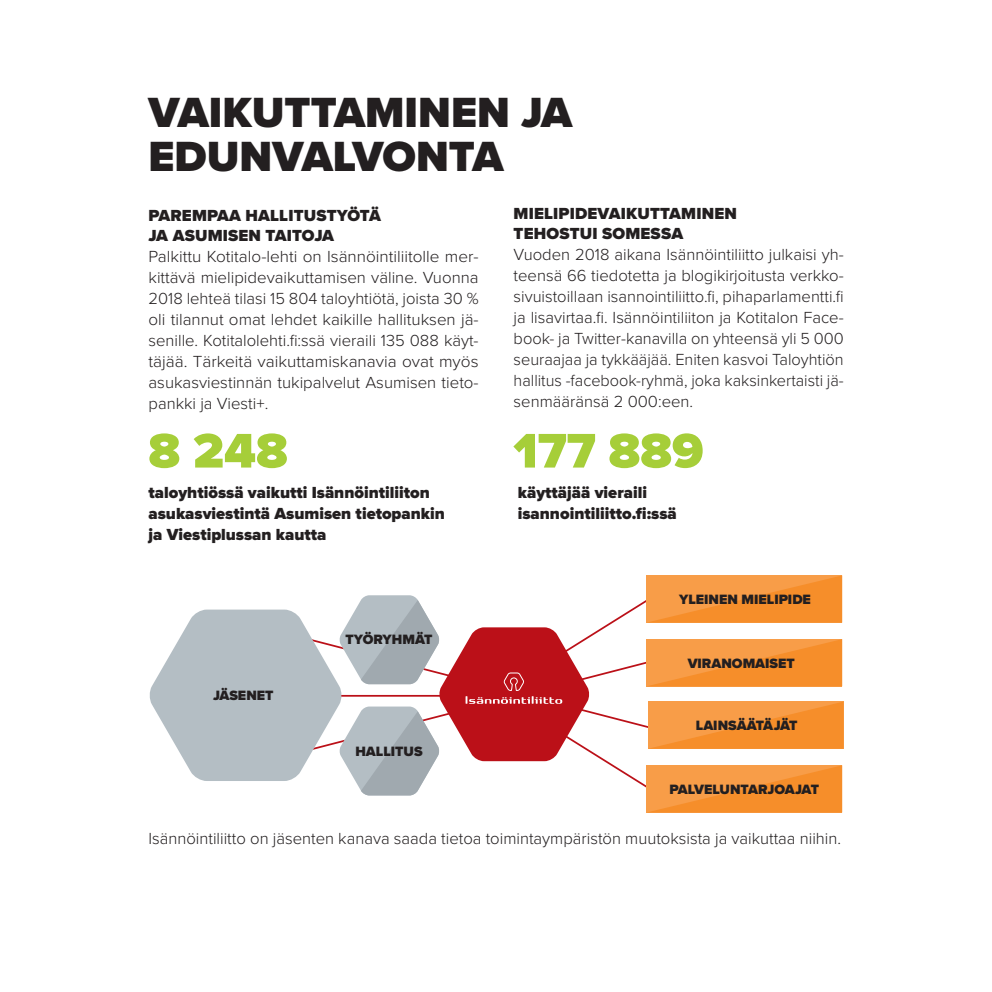
<style>
.page{position:relative;width:992px;height:992px;background:#fff}
.page>*{position:absolute;margin:0;border:0;box-sizing:border-box;transform-origin:0 0}
.t1{font:900 50.4px "Proxima Nova";color:#a6ce39}
.kannen_otsikko{font:900 43.75px/43.8px "Proxima Nova";color:#231f20}
.leipis{font:300 16.62px/21px "Proxima Nova";color:#231f20;text-align:justify}
.leipis_black{font:900 16.62px/21px "Proxima Nova";color:#231f20}
.väliotsikko{font:900 16.62px/19.9px "Proxima Nova";letter-spacing:.01em;color:#231f20}
.taulukko{font:900 14px "Proxima Nova";color:#231f20}
</style>
<div class="page">
<svg style="left:149px;top:575px;width:694px;height:237px"></svg>
<p class="kannen_otsikko" style="left:148px;top:93px;width:425px">VAIKUTTAMINEN JA<br>EDUNVALVONTA</p>
<p class="väliotsikko" style="left:148px;top:206px;width:234px">PAREMPAA HALLITUSTYÖTÄ<br>JA ASUMISEN TAITOJA</p>
<p class="leipis" style="left:148px;top:246px;width:331px">Palkittu Kotitalo-lehti on Isännöintiliitolle mer&shy;kittävä mielipidevaikuttamisen väline. Vuonna 2018 lehteä tilasi 15 804 taloyhtiötä, joista 30 % oli tilannut omat lehdet kaikille hallituksen jä&shy;senille. Kotitalolehti.fi:ssä vieraili 135 088 käyt&shy;täjää. Tärkeitä vaikuttamiskanavia ovat myös asukasviestinnän tukipalvelut Asumisen tieto&shy;pankki ja Viesti+.</p>
<p class="väliotsikko" style="left:513px;top:204px;width:225px">MIELIPIDEVAIKUTTAMINEN<br>TEHOSTUI SOMESSA</p>
<p class="leipis" style="left:513px;top:244px;width:331px">Vuoden 2018 aikana Isännöintiliitto julkaisi yh&shy;teensä 66 tiedotetta ja blogikirjoitusta verkko&shy;sivuistoillaan isannointiliitto.fi, pihaparlamentti.fi ja lisavirtaa.fi. Isännöintiliiton ja Kotitalon Face&shy;book- ja Twitter-kanavilla on yhteensä yli 5 000 seuraajaa ja tykkääjää. Eniten kasvoi Taloyhtiön hallitus -facebook-ryhmä, joka kaksinkertaisti jä&shy;senmääränsä 2 000:een.</p>
<p class="t1" style="left:148px;top:420px;width:141px">8 248</p>
<p class="t1" style="left:513px;top:420px;width:192px">177 889</p>
<p class="leipis_black" style="left:517px;top:482px;width:160px">käyttäjää vieraili isannointiliitto.fi:ssä</p>
<p class="leipis_black" style="left:148px;top:482px;width:298px">taloyhtiössä vaikutti Isännöintiliiton asukasviestintä Asumisen tietopankin ja Viestiplussan kautta</p>
<p class="taulukko" style="left:213px;top:686px;width:62px">JÄSENET</p>
<p class="taulukko" style="left:345px;top:631px;width:88px">TYÖRYHMÄT</p>
<p class="taulukko" style="left:355px;top:742px;width:69px">HALLITUS</p>
<p class="taulukko" style="left:679px;top:590px;width:133px">YLEINEN MIELIPIDE</p>
<p class="taulukko" style="left:687px;top:655px;width:109px">VIRANOMAISET</p>
<p class="taulukko" style="left:695px;top:717px;width:103px">LAINSÄÄTÄJÄT</p>
<p class="taulukko" style="left:669px;top:780px;width:151px">PALVELUNTARJOAJAT</p>
<p class="leipis" style="left:148px;top:827px;width:694px">Isännöintiliitto on jäsenten kanava saada tietoa toimintaympäristön muutoksista ja vaikuttaa niihin.</p>
</div>
